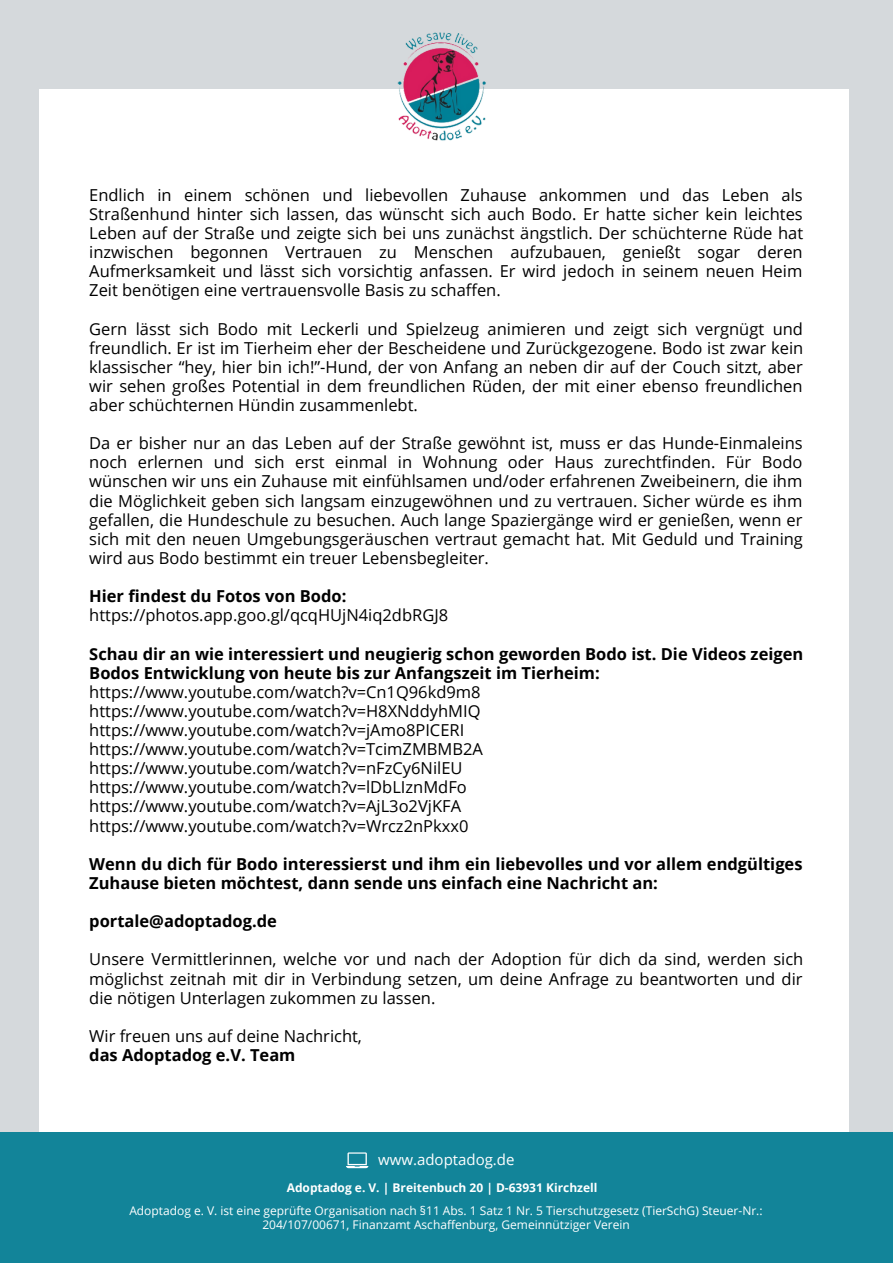
<style>
.page{position:relative;width:893px;height:1264px;background:#fff}
.page>*{position:absolute;margin:0;border:0;box-sizing:border-box;transform-origin:0 0}
.t1{font:16.5px/19px "Open Sans";color:#000;text-align:justify}
.t2{font:700 16.5px/19px "Open Sans";color:#000}
.t3{font:15px "Open Sans";color:#fff}
.t4{font:12px/14px "Open Sans";color:#fff;text-align:center}
.t5{font:700 12px "Open Sans";color:#fff}
</style>
<div class="page">
<div style="left:0;top:0;width:892px;height:1262px;background:#d5d9dc"></div>
<div style="left:39px;top:89px;width:809px;height:1173px;background:#fff"></div>
<img style="left:397px;top:32px;width:89px;height:109px">
<div style="left:0;top:1131px;width:892px;height:131px;background:#128499"></div>
<svg style="left:346px;top:1152px;width:22px;height:16px"></svg>
<p class="t1" style="left:89px;top:185px;width:715px">Endlich in einem schönen und liebevollen Zuhause ankommen und das Leben als Straßenhund hinter sich lassen, das wünscht sich auch Bodo. Er hatte sicher kein leichtes Leben auf der Straße und zeigte sich bei uns zunächst ängstlich. Der schüchterne Rüde hat inzwischen begonnen Vertrauen zu Menschen aufzubauen, genießt sogar deren Aufmerksamkeit und lässt sich vorsichtig anfassen. Er wird jedoch in seinem neuen Heim Zeit benötigen eine vertrauensvolle Basis zu schaffen.</p>
<p class="t1" style="left:89px;top:318px;width:715px">Gern lässt sich Bodo mit Leckerli und Spielzeug animieren und zeigt sich vergnügt und freundlich. Er ist im Tierheim eher der Bescheidene und Zurückgezogene. Bodo ist zwar kein klassischer “hey, hier bin ich!”-Hund, der von Anfang an neben dir auf der Couch sitzt, aber wir sehen großes Potential in dem freundlichen Rüden, der mit einer ebenso freundlichen aber schüchternen Hündin zusammenlebt.</p>
<p class="t1" style="left:89px;top:433px;width:715px">Da er bisher nur an das Leben auf der Straße gewöhnt ist, muss er das Hunde-Einmaleins noch erlernen und sich erst einmal in Wohnung oder Haus zurechtfinden. Für Bodo wünschen wir uns ein Zuhause mit einfühlsamen und/oder erfahrenen Zweibeinern, die ihm die Möglichkeit geben sich langsam einzugewöhnen und zu vertrauen. Sicher würde es ihm gefallen, die Hundeschule zu besuchen. Auch lange Spaziergänge wird er genießen, wenn er sich mit den neuen Umgebungsgeräuschen vertraut gemacht hat. Mit Geduld und Training wird aus Bodo bestimmt ein treuer Lebensbegleiter.</p>
<p class="t2" style="left:89px;top:586px;width:259px">Hier findest du Fotos von Bodo:</p>
<p class="t1" style="left:89px;top:605px;width:360px">https://photos.app.goo.gl/qcqHUjN4iq2dbRGJ8</p>
<p class="t2" style="left:89px;top:643px;width:715px">Schau dir an wie interessiert und neugierig schon geworden Bodo ist. Die Videos zeigen<br>Bodos Entwicklung von heute bis zur Anfangszeit im Tierheim:</p>
<p class="t1" style="left:89px;top:681px;width:395px;text-align:left">https://www.youtube.com/watch?v=Cn1Q96kd9m8 https://www.youtube.com/watch?v=H8XNddyhMIQ https://www.youtube.com/watch?v=jAmo8PICERI https://www.youtube.com/watch?v=TcimZMBMB2A https://www.youtube.com/watch?v=nFzCy6NilEU https://www.youtube.com/watch?v=lDbLIznMdFo https://www.youtube.com/watch?v=AjL3o2VjKFA https://www.youtube.com/watch?v=Wrcz2nPkxx0</p>
<p class="t2" style="left:89px;top:853px;width:714px">Wenn du dich für Bodo interessierst und ihm ein liebevolles und vor allem endgültiges<br>Zuhause bieten möchtest, dann sende uns einfach eine Nachricht an:</p>
<p class="t2" style="left:89px;top:911px;width:189px">portale@adoptadog.de</p>
<p class="t1" style="left:89px;top:949px;width:715px">Unsere Vermittlerinnen, welche vor und nach der Adoption für dich da sind, werden sich möglichst zeitnah mit dir in Verbindung setzen, um deine Anfrage zu beantworten und dir die nötigen Unterlagen zukommen zu lassen.</p>
<p class="t1" style="left:89px;top:1025px;width:274px">Wir freuen uns auf deine Nachricht,</p>
<p class="t2" style="left:89px;top:1045px;width:208px">das Adoptadog e.V. Team</p>
<p class="t3" style="left:378px;top:1149px;width:138px">www.adoptadog.de</p>
<p class="t5" style="left:287px;top:1179px;width:312px">Adoptadog e. V. | Breitenbuch 20 | D-63931 Kirchzell</p>
<p class="t4" style="left:129px;top:1202px;width:634px">Adoptadog e. V. ist eine geprüfte Organisation nach §11 Abs. 1 Satz 1 Nr. 5 Tierschutzgesetz (TierSchG) Steuer-Nr.:<br>204/107/00671, Finanzamt Aschaffenburg, Gemeinnütziger Verein</p>
</div>
